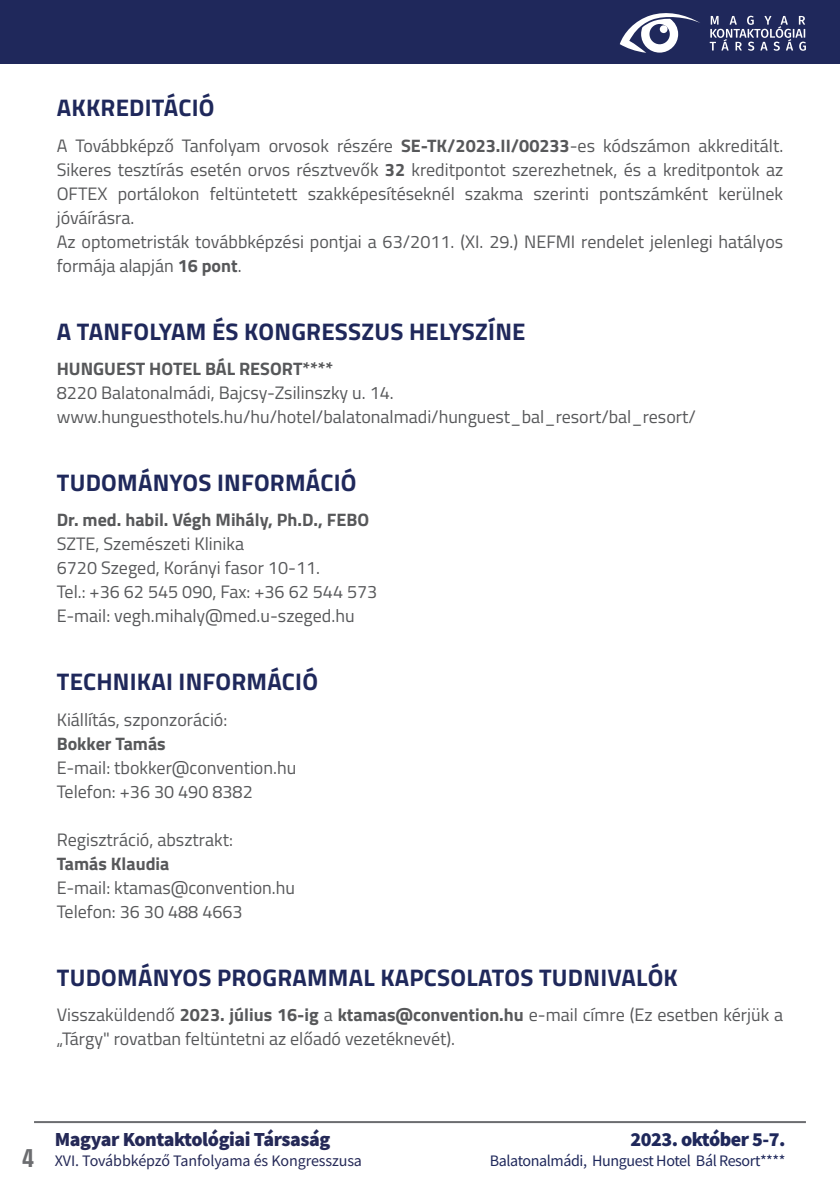
<style>
.page{position:relative;width:840px;height:1191px;background:#fff}
.page>*{position:absolute;margin:0;border:0;box-sizing:border-box;transform-origin:0 0}
.t1{font:800 26px "Akhand";color:#6c6d70}
.TARTALOM_CÍM{font:700 24px "Titillium Web";letter-spacing:.01em;color:#1f285b}
.t2{font:900 20px "Source Sans Pro";letter-spacing:-.02em;color:#252957}
.t3{font:900 20px "Source Sans Pro";letter-spacing:-.025em;color:#1f285b}
.TARTALOM_CÍM-2{font:18px/24px "Titillium Web";color:#57585a}
.t4{font:700 18px "Titillium Web";color:#57585a}
.t5{font:16px "Source Sans Pro";letter-spacing:-.025em;color:#1f285b}
.t6{font:16px "Source Sans Pro";letter-spacing:-.005em;color:#252957}
.s1{font-weight:700}
</style>
<div class="page">
<div style="left:0;top:0;width:839px;height:64px;background:#1f285b"></div>
<hr style="left:839px;top:0;width:1px;height:64px;background:#1f285b">
<hr style="left:34px;top:1121px;width:771px;height:2px;background:#6c6d70">
<svg style="left:619px;top:13px;width:81px;height:40px"></svg>
<div style="left:659px;top:25px;width:8px;height:8px;background:#fff;border-radius:50%"></div>
<svg style="left:709px;top:16px;width:96px;height:35px"></svg>
<p class="TARTALOM_CÍM" style="left:57px;top:89px;width:159px">AKKREDITÁCIÓ</p>
<p class="TARTALOM_CÍM-2" style="left:57px;top:132px;width:727px;text-align:justify">A Továbbképző Tanfolyam orvosok részére <span class="s1">SE-TK/2023.II/00233</span>-es kódszámon akkreditált.<br>Sikeres tesztírás esetén orvos résztvevők <span class="s1">32</span> kreditpontot szerezhetnek, és a kreditpontok az OFTEX portálokon feltüntetett szakképesítéseknél szakma szerinti pontszámként kerülnek jóváírásra.</p>
<p class="TARTALOM_CÍM-2" style="left:57px;top:228px;width:727px">Az optometristák továbbképzési pontjai a 63/2011. (XI. 29.) NEFMI rendelet jelenlegi hatályos formája alapján <span class="s1">16 pont</span>.</p>
<p class="TARTALOM_CÍM" style="left:57px;top:313px;width:470px">A TANFOLYAM ÉS KONGRESSZUS HELYSZÍNE</p>
<p class="t4" style="left:57px;top:355px;width:278px">HUNGUEST HOTEL BÁL RESORT****</p>
<p class="TARTALOM_CÍM-2" style="left:57px;top:380px;width:338px">8220 Balatonalmádi, Bajcsy-Zsilinszky u. 14.</p>
<p class="TARTALOM_CÍM-2" style="left:57px;top:404px;width:640px">www.hunguesthotels.hu/hu/hotel/balatonalmadi/hunguest_bal_resort/bal_resort/</p>
<p class="TARTALOM_CÍM" style="left:57px;top:464px;width:301px">TUDOMÁNYOS INFORMÁCIÓ</p>
<p class="t4" style="left:57px;top:506px;width:314px">Dr. med. habil. Végh Mihály, Ph.D., FEBO</p>
<p class="TARTALOM_CÍM-2" style="left:57px;top:531px;width:189px">SZTE, Szemészeti Klinika</p>
<p class="TARTALOM_CÍM-2" style="left:57px;top:555px;width:265px">6720 Szeged, Korányi fasor 10-11.</p>
<p class="TARTALOM_CÍM-2" style="left:57px;top:579px;width:322px">Tel.: +36 62 545 090, Fax: +36 62 544 573</p>
<p class="TARTALOM_CÍM-2" style="left:57px;top:603px;width:299px">E-mail: vegh.mihaly@med.u-szeged.hu</p>
<p class="TARTALOM_CÍM" style="left:57px;top:663px;width:262px">TECHNIKAI INFORMÁCIÓ</p>
<p class="TARTALOM_CÍM-2" style="left:57px;top:706px;width:172px">Kiállítás, szponzoráció:</p>
<p class="t4" style="left:57px;top:729px;width:110px">Bokker Tamás</p>
<p class="TARTALOM_CÍM-2" style="left:57px;top:754px;width:241px">E-mail: tbokker@convention.hu</p>
<p class="TARTALOM_CÍM-2" style="left:57px;top:778px;width:197px">Telefon: +36 30 490 8382</p>
<p class="TARTALOM_CÍM-2" style="left:57px;top:826px;width:178px">Regisztráció, absztrakt:</p>
<p class="t4" style="left:57px;top:849px;width:114px">Tamás Klaudia</p>
<p class="TARTALOM_CÍM-2" style="left:57px;top:874px;width:240px">E-mail: ktamas@convention.hu</p>
<p class="TARTALOM_CÍM-2" style="left:57px;top:898px;width:187px">Telefon: 36 30 488 4663</p>
<p class="TARTALOM_CÍM" style="left:57px;top:959px;width:622px">TUDOMÁNYOS PROGRAMMAL KAPCSOLATOS TUDNIVALÓK</p>
<p class="TARTALOM_CÍM-2" style="left:57px;top:1002px;width:727px">Visszaküldendő <span class="s1">2023. július 16-ig</span> a <span class="s1">ktamas@convention.hu</span> e-mail címre (Ez esetben kérjük a „Tárgy" rovatban feltüntetni az előadó vezetéknevét).</p>
<h1 class="t1" style="left:22px;top:1144px;width:13px">4</h1>
<p class="t2" style="left:55px;top:1126px;width:277px">Magyar Kontaktológiai Társaság</p>
<p class="t6" style="left:55px;top:1151px;width:308px">XVI. Továbbképző Tanfolyama és Kongresszusa</p>
<p class="t3" style="left:630px;top:1126px;width:156px">2023. október 5-7.</p>
<p class="t5" style="left:489px;top:1151px;width:297px">Balatonalmádi, Hunguest Hotel Bál Resort****</p>
</div>
